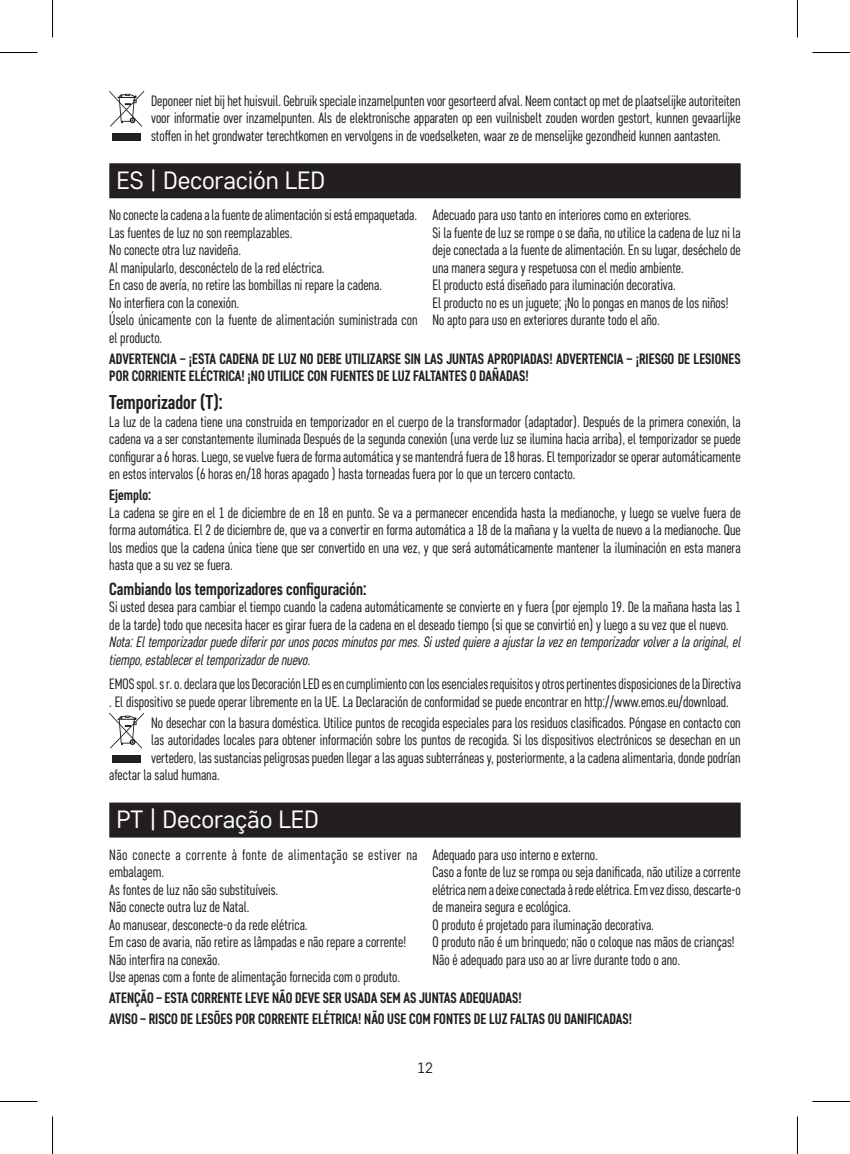
<style>
.page{position:relative;width:850px;height:1154px;background:#fff}
.page>*{position:absolute;margin:0;border:0;box-sizing:border-box;transform-origin:0 0}
.t1{font:25px "Core Sans D35";letter-spacing:-.01em;color:#fff}
.t2{font:700 20px "Core Sans D57 Cn";color:#231f20}
.t3{font:700 17.5px "Core Sans D57 Cn";color:#231f20}
.t4{font:15px/17.5px "Core Sans D37 Cn";color:#231f20}
.t5{font:700 15px/17.5px "Core Sans D57 Cn";color:#231f20}
.t6{font:italic 15px/17.5px "Core Sans D37 Cn";color:#231f20}
.t7{font:15px "Core Sans D35";color:#231f20}
</style>
<div class="page">
<div style="left:109px;top:163px;width:631px;height:35px;background:#231f20"></div>
<svg style="left:109px;top:91px;width:35px;height:36px"></svg>
<div style="left:112px;top:134px;width:29px;height:7px;background:#231f20"></div>
<div style="left:109px;top:802px;width:631px;height:35px;background:#231f20"></div>
<svg style="left:109px;top:712px;width:35px;height:36px"></svg>
<div style="left:112px;top:756px;width:29px;height:7px;background:#231f20"></div>
<hr style="left:0;top:52px;width:38px;height:1px;background:#000">
<hr style="left:812px;top:52px;width:37px;height:1px;background:#000">
<hr style="left:0;top:1101px;width:38px;height:1px;background:#000">
<hr style="left:812px;top:1101px;width:37px;height:1px;background:#000">
<hr style="left:52px;top:0;width:1px;height:38px;background:#000">
<hr style="left:52px;top:1116px;width:1px;height:38px;background:#000">
<hr style="left:796px;top:0;width:1px;height:38px;background:#000">
<hr style="left:796px;top:1116px;width:1px;height:38px;background:#000">
<p class="t4" style="left:151px;top:92px;width:590px;text-align:justify">Deponeer niet bij het huisvuil. Gebruik speciale inzamelpunten voor gesorteerd afval. Neem contact op met de plaatselijke autoriteiten voor informatie over inzamelpunten. Als de elektronische apparaten op een vuilnisbelt zouden worden gestort, kunnen gevaarlijke stoffen in het grondwater terechtkomen en vervolgens in de voedselketen, waar ze de menselijke gezondheid kunnen aantasten.</p>
<h1 class="t1" style="left:116px;top:164px;width:210px">ES | Decoración LED</h1>
<p class="t4" style="left:109px;top:206px;width:310px">No conecte la cadena a la fuente de alimentación si está empaquetada.<br>Las fuentes de luz no son reemplazables.<br>No conecte otra luz navideña.<br>Al manipularlo, desconéctelo de la red eléctrica.<br>En caso de avería, no retire las bombillas ni repare la cadena.<br>No interfiera con la conexión.<br>Úselo únicamente con la fuente de alimentación suministrada con el producto.</p>
<p class="t4" style="left:432px;top:206px;width:309px">Adecuado para uso tanto en interiores como en exteriores.<br>Si la fuente de luz se rompe o se daña, no utilice la cadena de luz ni la deje conectada a la fuente de alimentación. En su lugar, deséchelo de una manera segura y respetuosa con el medio ambiente.<br>El producto está diseñado para iluminación decorativa.<br>El producto no es un juguete; ¡No lo pongas en manos de los niños!<br>No apto para uso en exteriores durante todo el año.</p>
<p class="t5" style="left:109px;top:350px;width:632px">ADVERTENCIA – ¡ESTA CADENA DE LUZ NO DEBE UTILIZARSE SIN LAS JUNTAS APROPIADAS! ADVERTENCIA – ¡RIESGO DE LESIONES<br>POR CORRIENTE ELÉCTRICA! ¡NO UTILICE CON FUENTES DE LUZ FALTANTES O DAÑADAS!</p>
<h2 class="t2" style="left:109px;top:390px;width:115px">Temporizador (T):</h2>
<p class="t4" style="left:109px;top:412px;width:632px;text-align:justify">La luz de la cadena tiene una construida en temporizador en el cuerpo de la transformador (adaptador). Después de la primera conexión, la cadena va a ser constantemente iluminada Después de la segunda conexión (una verde luz se ilumina hacia arriba), el temporizador se puede configurar a 6 horas. Luego, se vuelve fuera de forma automática y se mantendrá fuera de 18 horas. El temporizador se operar automáticamente en estos intervalos (6 horas en/18 horas apagado ) hasta torneadas fuera por lo que un tercero contacto.</p>
<p class="t5" style="left:109px;top:486px;width:43px">Ejemplo:</p>
<p class="t4" style="left:109px;top:503px;width:632px;text-align:justify">La cadena se gire en el 1 de diciembre de en 18 en punto. Se va a permanecer encendida hasta la medianoche, y luego se vuelve fuera de forma automática. El 2 de diciembre de, que va a convertir en forma automática a 18 de la mañana y la vuelta de nuevo a la medianoche. Que los medios que la cadena única tiene que ser convertido en una vez, y que será automáticamente mantener la iluminación en esta manera hasta que a su vez se fuera.</p>
<p class="t3" style="left:109px;top:578px;width:258px">Cambiando los temporizadores configuración:</p>
<p class="t4" style="left:109px;top:598px;width:632px">Si usted desea para cambiar el tiempo cuando la cadena automáticamente se convierte en y fuera (por ejemplo 19. De la mañana hasta las 1 de la tarde) todo que necesita hacer es girar fuera de la cadena en el deseado tiempo (si que se convirtió en) y luego a su vez que el nuevo.</p>
<p class="t6" style="left:109px;top:633px;width:632px">Nota: El temporizador puede diferir por unos pocos minutos por mes. Si usted quiere a ajustar la vez en temporizador volver a la original, el tiempo, establecer el temporizador de nuevo.</p>
<p class="t4" style="left:109px;top:675px;width:633px">EMOS spol. s r. o. declara que los Decoración LED es en cumplimiento con los esenciales requisitos y otros pertinentes disposiciones de la Directiva . El dispositivo se puede operar libremente en la UE. La Declaración de conformidad se puede encontrar en http://www.emos.eu/download.</p>
<p class="t4" style="left:151px;top:714px;width:591px">No desechar con la basura doméstica. Utilice puntos de recogida especiales para los residuos clasificados. Póngase en contacto con</p>
<p class="t4" style="left:151px;top:731px;width:590px">las autoridades locales para obtener información sobre los puntos de recogida. Si los dispositivos electrónicos se desechan en un</p>
<p class="t4" style="left:151px;top:749px;width:590px">vertedero, las sustancias peligrosas pueden llegar a las aguas subterráneas y, posteriormente, a la cadena alimentaria, donde podrían</p>
<p class="t4" style="left:109px;top:766px;width:112px">afectar la salud humana.</p>
<h1 class="t1" style="left:116px;top:803px;width:204px">PT | Decoração LED</h1>
<p class="t4" style="left:109px;top:845px;width:309px">Não conecte a corrente à fonte de alimentação se estiver na embalagem.<br>As fontes de luz não são substituíveis.<br>Não conecte outra luz de Natal.<br>Ao manusear, desconecte-o da rede elétrica.<br>Em caso de avaria, não retire as lâmpadas e não repare a corrente!<br>Não interfira na conexão.<br>Use apenas com a fonte de alimentação fornecida com o produto.</p>
<p class="t4" style="left:432px;top:845px;width:309px">Adequado para uso interno e externo.<br>Caso a fonte de luz se rompa ou seja danificada, não utilize a corrente elétrica nem a deixe conectada à rede elétrica. Em vez disso, descarte-o de maneira segura e ecológica.<br>O produto é projetado para iluminação decorativa.<br>O produto não é um brinquedo; não o coloque nas mãos de crianças!<br>Não é adequado para uso ao ar livre durante todo o ano.</p>
<p class="t5" style="left:109px;top:987px;width:524px;line-height:21px">ATENÇÃO – ESTA CORRENTE LEVE NÃO DEVE SER USADA SEM AS JUNTAS ADEQUADAS!<br>AVISO – RISCO DE LESÕES POR CORRENTE ELÉTRICA! NÃO USE COM FONTES DE LUZ FALTAS OU DANIFICADAS!</p>
<p class="t7" style="left:417px;top:1058px;width:17px">12</p>
</div>
